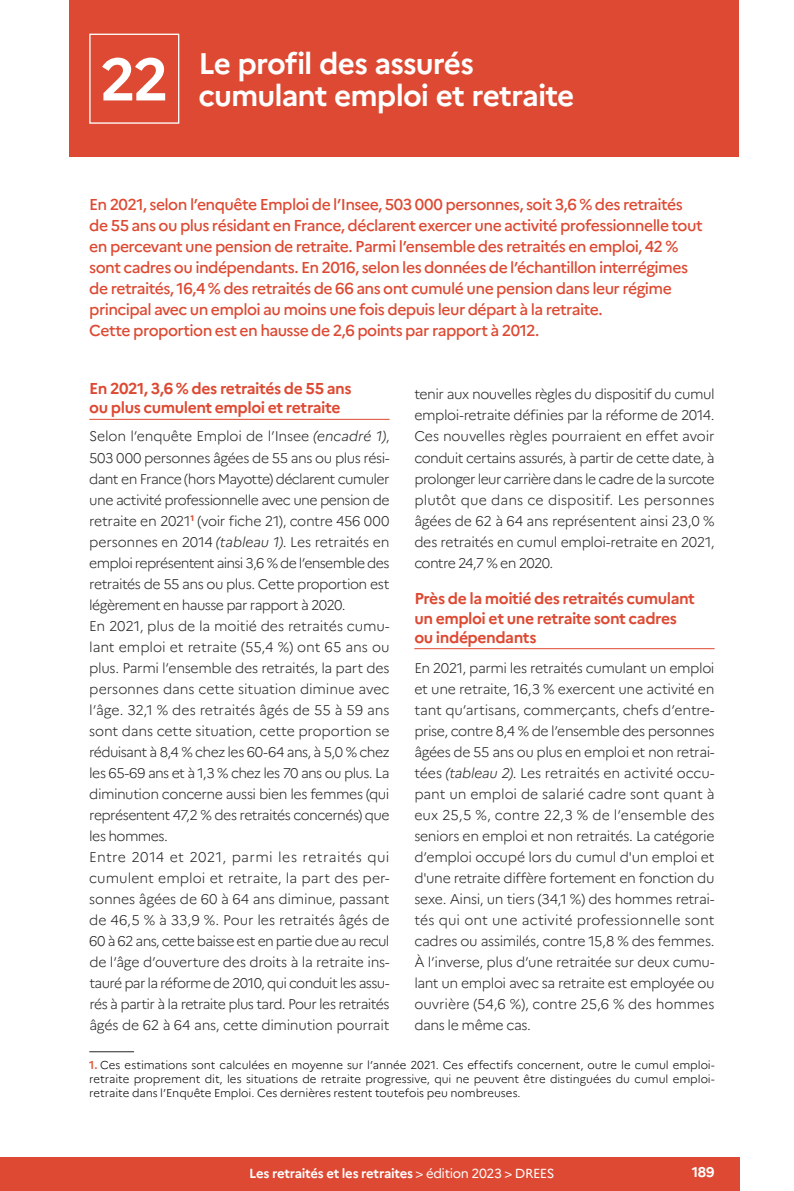
<style>
.page{position:relative;width:794px;height:1191px;background:#fff}
.page>*{position:absolute;margin:0;border:0;box-sizing:border-box;transform-origin:0 0}
.t1{font:700 29.75px/32.4px "Marianne";letter-spacing:-.03em;color:#fff}
.t2{font:500 15.75px/21px "Marianne";letter-spacing:-.035em;color:#dd4932}
.t3{font:700 15.75px/19.2px "Marianne";letter-spacing:-.03em;color:#dd4932}
.t4{font:300 14px/21px "Marianne";letter-spacing:-.025em;color:#252523;text-align:justify}
.t5{font:700 14px "Marianne";color:#fff}
.t6{font:700 13.12px "Marianne";letter-spacing:-.025em;color:#fff}
.t7{font:300 11.38px/13.7px "Marianne";letter-spacing:-.005em;color:#000;text-align:justify}
.s1{font-size:59.5px}
.s2{font-style:italic}
.s3{font-weight:700;color:#e05e43}
.s4{font-weight:400}
</style>
<div class="page">
<div style="left:0;top:1157px;width:739px;height:34px;background:#dd4932"></div>
<div style="left:69px;top:0;width:670px;height:156px;background:#dd4932"></div>
<div style="left:89px;top:34px;width:90px;height:90px;border:1px solid #fff"></div>
<hr style="left:89px;top:1051px;width:45px;height:1px;background:#252523">
<hr style="left:89px;top:419px;width:300px;height:1px;background:#dd4932">
<hr style="left:414px;top:648px;width:300px;height:1px;background:#dd4932">
<h1 class="t1" style="left:198px;top:47px;width:377px;text-indent:-99px"><span class="s1">22</span> Le profil des assurés cumulant emploi et retraite</h1>
<p class="t2" style="left:89px;top:194px;width:615px">En 2021, selon l’enquête Emploi de l’Insee, 503 000 personnes, soit 3,6 % des retraités de 55 ans ou plus résidant en France, déclarent exercer une activité professionnelle tout en percevant une pension de retraite. Parmi l’ensemble des retraités en emploi, 42 % sont cadres ou indépendants. En 2016, selon les données de l’échantillon interrégimes de retraités, 16,4 % des retraités de 66 ans ont cumulé une pension dans leur régime principal avec un emploi au moins une fois depuis leur départ à la retraite.<br>Cette proportion est en hausse de 2,6 points par rapport à 2012.</p>
<p class="t3" style="left:89px;top:379px;width:264px">En 2021, 3,6 % des retraités de 55 ans ou plus cumulent emploi et retraite</p>
<p class="t4" style="left:89px;top:426px;width:302px;text-align:left">Selon l’enquête Emploi de l’Insee <span class="s2">(encadré 1)</span>, 503 000 personnes âgées de 55 ans ou plus rési&shy;dant en France (hors Mayotte) déclarent cumuler une activité professionnelle avec une pension de retraite en 2021<sup>1</sup> (voir fiche 21), contre 456 000 personnes en 2014 <span class="s2">(tableau 1)</span>. Les retraités en emploi représentent ainsi 3,6 % de l’ensemble des retraités de 55 ans ou plus. Cette proportion est légèrement en hausse par rapport à 2020.<br>En 2021, plus de la moitié des retraités cumu&shy;lant emploi et retraite (55,4 %) ont 65 ans ou plus. Parmi l’ensemble des retraités, la part des personnes dans cette situation diminue avec l’âge. 32,1 % des retraités âgés de 55 à 59 ans sont dans cette situation, cette proportion se réduisant à 8,4 % chez les 60-64 ans, à 5,0 % chez les 65-69 ans et à 1,3 % chez les 70 ans ou plus. La diminution concerne aussi bien les femmes (qui représentent 47,2 % des retraités concernés) que les hommes.<br>Entre 2014 et 2021, parmi les retraités qui cumulent emploi et retraite, la part des per&shy;sonnes âgées de 60 à 64 ans diminue, passant de 46,5 % à 33,9 %. Pour les retraités âgés de 60 à 62 ans, cette baisse est en partie due au recul de l’âge d’ouverture des droits à la retraite ins&shy;tauré par la réforme de 2010, qui conduit les assu&shy;rés à partir à la retraite plus tard. Pour les retraités âgés de 62 à 64 ans, cette diminution pourrait</p>
<p class="t4" style="left:414px;top:384px;width:302px">tenir aux nouvelles règles du dispositif du cumul emploi-retraite définies par la réforme de 2014.<br>Ces nouvelles règles pourraient en effet avoir conduit certains assurés, à partir de cette date, à prolonger leur carrière dans le cadre de la surcote plutôt que dans ce dispositif. Les personnes âgées de 62 à 64 ans représentent ainsi 23,0 % des retraités en cumul emploi-retraite en 2021, contre 24,7 % en 2020.</p>
<p class="t3" style="left:414px;top:589px;width:282px">Près de la moitié des retraités cumulant un emploi et une retraite sont cadres ou indépendants</p>
<p class="t4" style="left:414px;top:657px;width:302px">En 2021, parmi les retraités cumulant un emploi et une retraite, 16,3 % exercent une activité en tant qu’artisans, commerçants, chefs d’entre&shy;prise, contre 8,4 % de l’ensemble des personnes âgées de 55 ans ou plus en emploi et non retrai&shy;tées <span class="s2">(tableau 2)</span>. Les retraités en activité occu&shy;pant un emploi de salarié cadre sont quant à eux 25,5 %, contre 22,3 % de l’ensemble des seniors en emploi et non retraités. La catégorie d’emploi occupé lors du cumul d'un emploi et d'une retraite diffère fortement en fonction du sexe. Ainsi, un tiers (34,1 %) des hommes retrai&shy;tés qui ont une activité professionnelle sont cadres ou assimilés, contre 15,8 % des femmes.<br>À l’inverse, plus d’une retraitée sur deux cumu&shy;lant un emploi avec sa retraite est employée ou ouvrière (54,6 %), contre 25,6 % des hommes dans le même cas.</p>
<p class="t7" style="left:89px;top:1058px;width:627px"><span class="s3">1.</span> Ces estimations sont calculées en moyenne sur l’année 2021. Ces effectifs concernent, outre le cumul emploi&shy;retraite proprement dit, les situations de retraite progressive, qui ne peuvent être distinguées du cumul emploi&shy;retraite dans l’Enquête Emploi. Ces dernières restent toutefois peu nombreuses.</p>
<p class="t6" style="left:249px;top:1165px;width:307px">Les retraités et les retraites <span class="s4">&gt; édition 2023 &gt; DREES</span></p>
<p class="t5" style="left:692px;top:1163px;width:24px">189</p>
</div>
